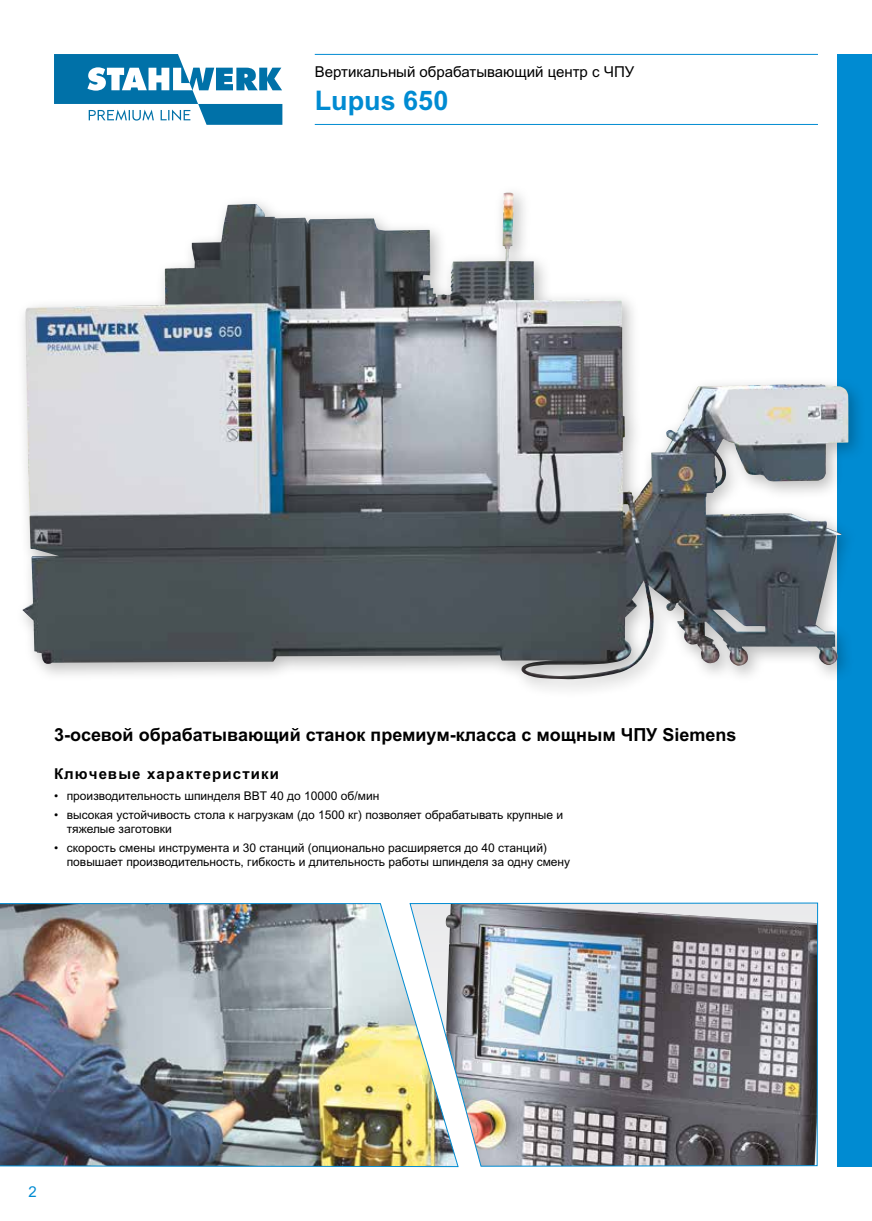
<style>
.page{position:relative;width:872px;height:1221px;background:#fff}
.page>*{position:absolute;margin:0;border:0;box-sizing:border-box;transform-origin:0 0}
.t1{font:700 27px "Arial MT Pro";color:#008bd2}
.t2{font:700 18px "Arial MT Pro Cyr";color:#000}
.t3{font:15px "Arial MT Pro Cyr";color:#000}
.t4{font:700 15px "Arial MT Pro Cyr";letter-spacing:.075em;color:#000}
.t5{font:15px "Arial MT Pro";color:#008bd2}
.t6{font:12px/14.4px "Arial MT Pro Cyr";color:#000}
</style>
<div class="page">
<div style="left:838px;top:54px;width:34px;height:1112px;background:#008bd2"></div>
<svg style="left:54px;top:54px;width:228px;height:71px"></svg>
<hr style="left:315px;top:54px;width:503px;height:1px;background:#008bd2">
<hr style="left:315px;top:124px;width:503px;height:1px;background:#008bd2">
<div style="left:14px;top:183px;width:852px;height:515px;background:#000;opacity:.26"></div>
<img style="left:22px;top:193px;width:640px;height:486px">
<img style="left:0;top:903px;width:459px;height:264px">
<img style="left:409px;top:902px;width:409px;height:264px">
<p class="t3" style="left:315px;top:63px;width:321px">Вертикальный обрабатывающий центр с ЧПУ</p>
<h1 class="t1" style="left:315px;top:84px;width:135px">Lupus 650</h1>
<h2 class="t2" style="left:54px;top:723px;width:684px">3-осевой обрабатывающий станок премиум-класса с мощным ЧПУ Siemens</h2>
<p class="t4" style="left:54px;top:765px;width:227px">Ключевые характеристики</p>
<p class="t6" style="left:54px;top:789px;width:327px">• производительность шпинделя BBT 40 до 10000 об/мин</p>
<p class="t6" style="left:67px;top:808px;width:498px;text-indent:-13px">• высокая устойчивость стола к нагрузкам (до 1500 кг) позволяет обрабатывать крупные и тяжелые заготовки</p>
<p class="t6" style="left:67px;top:841px;width:505px;text-indent:-13px">• скорость смены инструмента и 30 станций (опционально расширяется до 40 станций) повышает производительность, гибкость и длительность работы шпинделя за одну смену</p>
<p class="t5" style="left:28px;top:1182px;width:10px">2</p>
</div>
